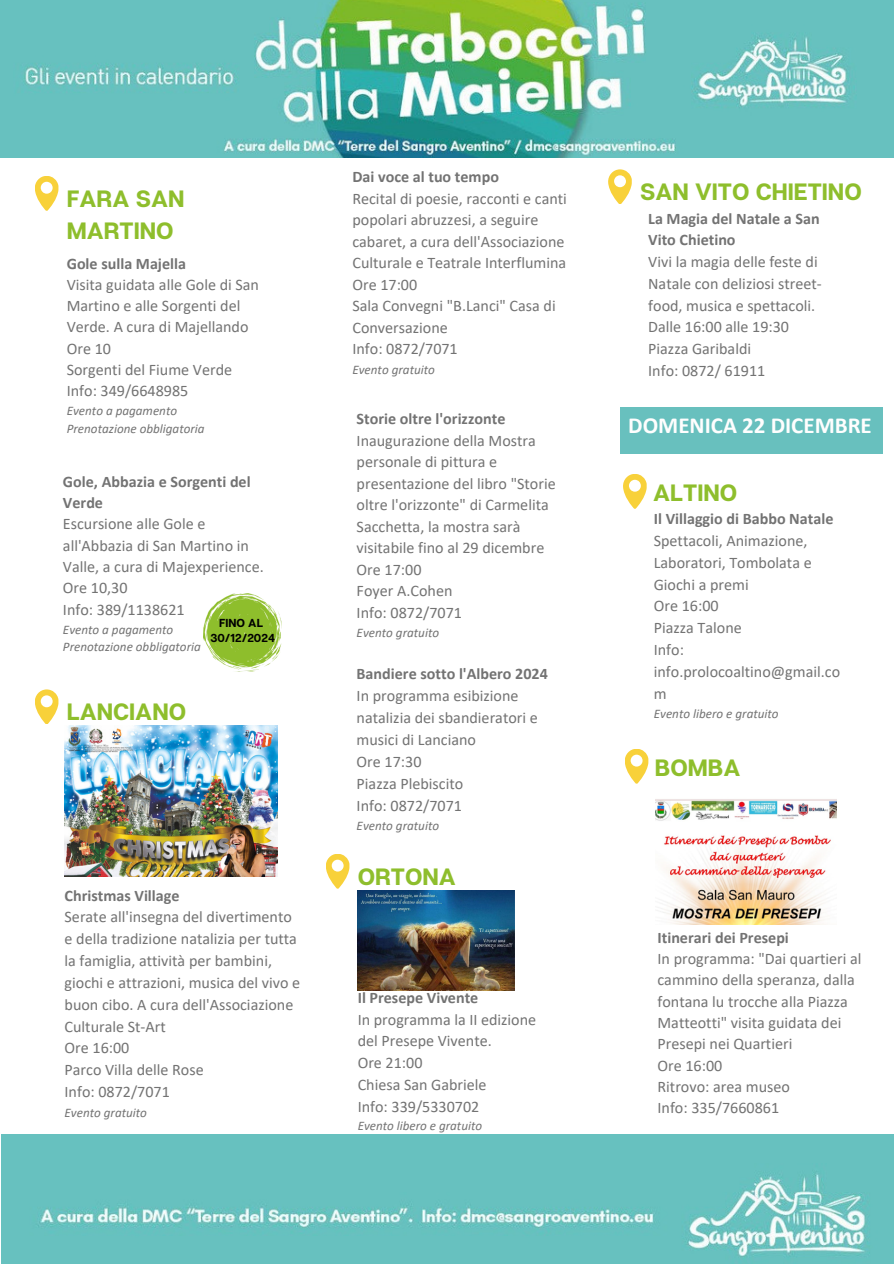
<style>
.page{position:relative;width:894px;height:1264px;background:#fff}
.page>*{position:absolute;margin:0;border:0;box-sizing:border-box;transform-origin:0 0}
.t1{font:700 23.55px/32.7px "Articulat CF";color:#8ebe2c}
.t2{font:700 22.95px "Calibri";color:#fefefe}
.t3{font:16.05px/21.8px "Calibri";color:#737373}
.t4{font:italic 13.05px "Calibri";color:#737373}
.t5{font:700 11.55px "Articulat CF";color:#000}
.s1{font-weight:700}
</style>
<div class="page">
<img style="left:0;top:0;width:893px;height:158px">
<img style="left:1px;top:1134px;width:892px;height:129px">
<svg style="left:35px;top:176px;width:23px;height:35px"></svg>
<svg style="left:35px;top:689px;width:23px;height:35px"></svg>
<svg style="left:623px;top:474px;width:23px;height:34px"></svg>
<svg style="left:326px;top:854px;width:23px;height:34px"></svg>
<img style="left:204px;top:594px;width:77px;height:77px">
<img style="left:65px;top:725px;width:212px;height:151px">
<img style="left:357px;top:890px;width:157px;height:100px">
<svg style="left:608px;top:169px;width:23px;height:35px"></svg>
<div style="left:619px;top:406px;width:263px;height:47px;background:#68c0be"></div>
<svg style="left:625px;top:749px;width:23px;height:34px"></svg>
<img style="left:655px;top:799px;width:181px;height:125px">
<h2 class="t1" style="left:67px;top:181px;width:119px">FARA SAN<br>MARTINO</h2>
<p class="t3" style="left:67px;top:254px;width:194px;line-height:21.3px"><span class="s1">Gole sulla Majella<br></span>Visita guidata alle Gole di San<br>Martino e alle Sorgenti del<br>Verde. A cura di Majellando<br>Ore 10<br>Sorgenti del Fiume Verde<br>Info: 349/6648985</p>
<p class="t4" style="left:67px;top:405px;width:112px">Evento a pagamento</p>
<h2 class="t4" style="left:67px;top:423px;width:139px">Prenotazione obbligatoria</h2>
<h1 class="t3" style="left:63px;top:472px;width:202px;line-height:21.3px"><span class="s1">Gole, Abbazia e Sorgenti del<br>Verde<br></span>Escursione alle Gole e all'Abbazia di San Martino in<br>Valle, a cura di Majexperience.<br>Ore 10,30<br>Info: 389/1138621</h1>
<h1 class="t4" style="left:63px;top:624px;width:112px">Evento a pagamento</h1>
<h1 class="t4" style="left:63px;top:641px;width:139px">Prenotazione obbligatoria</h1>
<h2 class="t5" style="left:219px;top:615px;width:45px">FINO AL</h2>
<h1 class="t5" style="left:210px;top:631px;width:66px">30/12/2024</h1>
<h2 class="t1" style="left:67px;top:695px;width:121px">LANCIANO</h2>
<h2 class="t3" style="left:65px;top:885px;width:237px"><span class="s1">Christmas Village<br></span>Serate all'insegna del divertimento e della tradizione natalizia per tutta la famiglia, attività per bambini, giochi e attrazioni, musica del vivo e buon cibo. A cura dell'Associazione<br>Culturale St-Art<br>Ore 16:00<br>Parco Villa delle Rose<br>Info: 0872/7071</h2>
<h2 class="t4" style="left:65px;top:1106px;width:84px">Evento gratuito</h2>
<h1 class="t3" style="left:352px;top:167px;width:216px"><span class="s1">Dai voce al tuo tempo<br></span>Recital di poesie, racconti e canti popolari abruzzesi, a seguire cabaret, a cura dell'Associazione<br>Culturale e Teatrale Interflumina<br>Ore 17:00<br>Sala Convegni "B.Lanci" Casa di<br>Conversazione<br>Info: 0872/7071</h1>
<h1 class="t4" style="left:352px;top:364px;width:84px">Evento gratuito</h1>
<h2 class="t3" style="left:356px;top:409px;width:200px"><span class="s1">Storie oltre l'orizzonte<br></span>Inaugurazione della Mostra personale di pittura e presentazione del libro "Storie oltre l'orizzonte" di Carmelita<br>Sacchetta, la mostra sarà visitabile fino al 29 dicembre<br>Ore 17:00<br>Foyer A.Cohen<br>Info: 0872/7071</h2>
<h2 class="t4" style="left:356px;top:627px;width:84px">Evento gratuito</h2>
<p class="t3" style="left:356px;top:664px;width:193px"><span class="s1">Bandiere sotto l'Albero 2024<br></span>In programma esibizione natalizia dei sbandieratori e musici di Lanciano<br>Ore 17:30<br>Piazza Plebiscito<br>Info: 0872/7071</p>
<p class="t4" style="left:356px;top:819px;width:84px">Evento gratuito</p>
<p class="t1" style="left:357px;top:859px;width:100px">ORTONA</p>
<p class="t3" style="left:357px;top:987px;width:180px"><span class="s1">Il Presepe Vivente<br></span>In programma la II edizione del Presepe Vivente.<br>Ore 21:00<br>Chiesa San Gabriele<br>Info: 339/5330702</p>
<p class="t4" style="left:357px;top:1120px;width:126px">Evento libero e gratuito</p>
<h1 class="t1" style="left:640px;top:175px;width:223px">SAN VITO CHIETINO</h1>
<p class="t3" style="left:648px;top:209px;width:175px"><span class="s1">La Magia del Natale a San<br>Vito Chietino<br></span>Vivi la magia delle feste di<br>Natale con deliziosi street&shy;food, musica e spettacoli.<br>Dalle 16:00 alle 19:30<br>Piazza Garibaldi<br>Info: 0872/ 61911</p>
<h1 class="t2" style="left:628px;top:416px;width:245px">DOMENICA 22 DICEMBRE</h1>
<h2 class="t1" style="left:653px;top:476px;width:86px">ALTINO</h2>
<h1 class="t3" style="left:653px;top:509px;width:188px"><span class="s1">Il Villaggio di Babbo Natale<br></span>Spettacoli, Animazione,<br>Laboratori, Tombolata e<br>Giochi a premi<br>Ore 16:00<br>Piazza Talone<br>Info: info.prolocoaltino@gmail.co m</h1>
<h1 class="t4" style="left:653px;top:708px;width:126px">Evento libero e gratuito</h1>
<p class="t1" style="left:654px;top:750px;width:87px">BOMBA</p>
<h2 class="t3" style="left:657px;top:928px;width:205px;line-height:21.3px"><span class="s1">Itinerari dei Presepi<br></span>In programma: "Dai quartieri al cammino della speranza, dalla fontana lu trocche alla Piazza<br>Matteotti" visita guidata dei<br>Presepi nei Quartieri<br>Ore 16:00<br>Ritrovo: area museo<br>Info: 335/7660861</h2>
</div>
